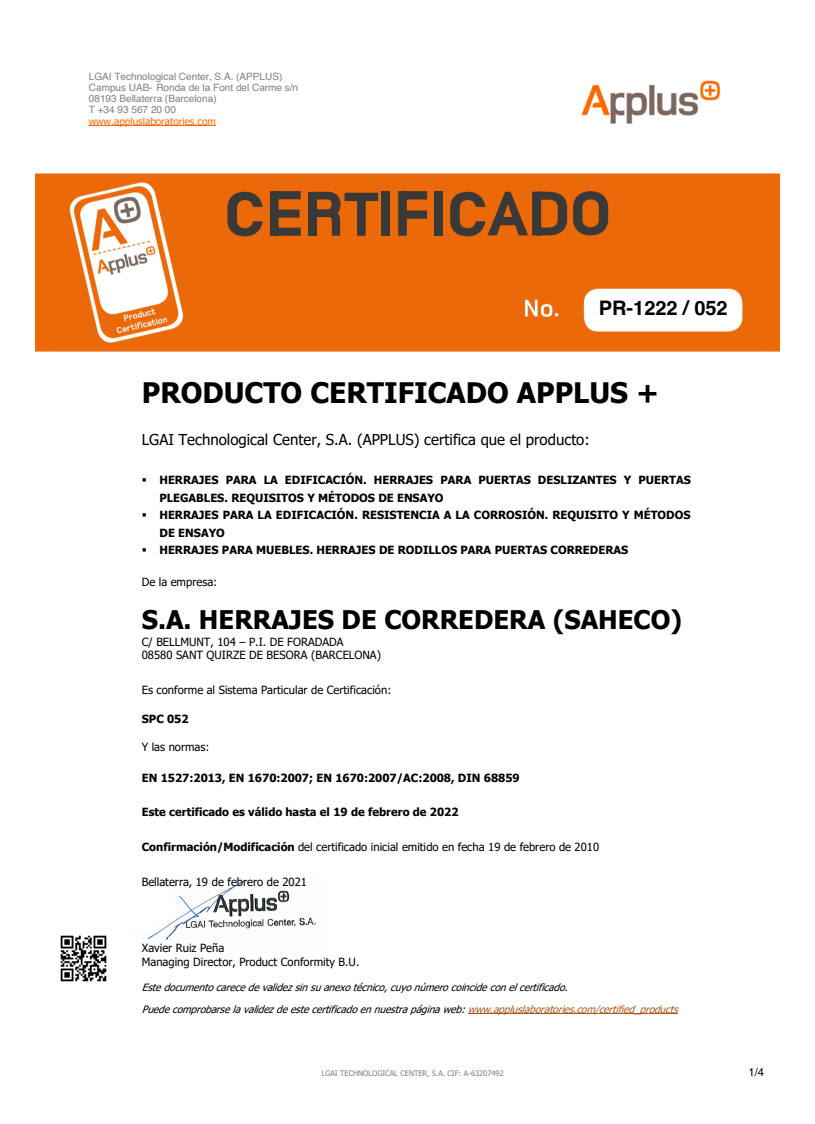
<style>
.page{position:relative;width:815px;height:1124px;background:#fff}
.page>*{position:absolute;margin:0;border:0;box-sizing:border-box;transform-origin:0 0}
.t1{font:700 28.25px "Tahoma";color:#000}
.t2{font:700 25.62px "Tahoma";color:#000}
.t3{font:700 20px "Helvetica";color:#000}
.t4{font:15px "Tahoma";color:#000}
.t5{font:700 11.25px/17.5px "Tahoma";color:#000}
.t6{font:11.25px/13.6px "Tahoma";color:#000}
.t7{font:11.25px "Helvetica LT Std";color:#000}
.t8{font:italic 10px/21.1px "Tahoma";color:#000}
.t9{font:10px/10.8px "Helvetica";color:#7f7f7f}
.t10{font:10px "Tahoma";letter-spacing:-.005em;color:#ff6900}
.t11{font:7.5px "Tahoma";color:#7f7f7f}
.s1{font-weight:700}
.s2{color:#ab591f}
</style>
<div class="page">
<img style="left:35px;top:173px;width:745px;height:179px">
<img style="left:581px;top:80px;width:140px;height:44px">
<hr style="left:89px;top:126px;width:127px;height:1px;background:#ff6900">
<svg style="left:227px;top:192px;width:36px;height:44px"></svg>
<svg style="left:270px;top:191px;width:31px;height:45px"></svg>
<div style="left:308px;top:192px;width:8px;height:44px;background:#3b3838"></div>
<div style="left:381px;top:191px;width:9px;height:45px;background:#3b3838"></div>
<div style="left:434px;top:191px;width:9px;height:45px;background:#3b3838"></div>
<svg style="left:398px;top:191px;width:29px;height:45px"></svg>
<svg style="left:450px;top:192px;width:117px;height:44px"></svg>
<svg style="left:573px;top:191px;width:35px;height:44px"></svg>
<svg style="left:316px;top:192px;width:62px;height:44px"></svg>
<img style="left:60px;top:935px;width:47px;height:47px">
<img style="left:253px;top:890px;width:63px;height:37px">
<hr style="left:468px;top:1013px;width:210px;height:1px;background:#ab591f">
<img style="left:147px;top:881px;width:106px;height:59px">
<p class="t9" style="left:89px;top:71px;width:211px">LGAI Technological Center, S.A. (APPLUS)<br>Campus UAB- Ronda de la Font del Carme s/n<br>08193 Bellaterra (Barcelona)<br>T +34 93 567 20 00</p>
<p class="t10" style="left:89px;top:114px;width:129px">www.appluslaboratories.com</p>
<h3 class="t3" style="left:599px;top:296px;width:130px">PR-1222 / 052</h3>
<h1 class="t1" style="left:142px;top:372px;width:519px">PRODUCTO CERTIFICADO APPLUS +</h1>
<h3 class="t4" style="left:142px;top:429px;width:450px">LGAI Technological Center, S.A. (APPLUS) certifica que el producto:</h3>
<p class="t5" style="left:160px;top:471px;width:533px;text-indent:-18px">▪ HERRAJES PARA LA EDIFICACIÓN. HERRAJES PARA PUERTAS DESLIZANTES Y PUERTAS<br>PLEGABLES. REQUISITOS Y MÉTODOS DE ENSAYO</p>
<p class="t5" style="left:159px;top:506px;width:533px;text-indent:-18px">▪ HERRAJES PARA LA EDIFICACIÓN. RESISTENCIA A LA CORROSIÓN. REQUISITO Y MÉTODOS<br>DE ENSAYO</p>
<p class="t5" style="left:142px;top:542px;width:488px">▪ HERRAJES PARA MUEBLES. HERRAJES DE RODILLOS PARA PUERTAS CORREDERAS</p>
<p class="t6" style="left:142px;top:575px;width:77px">De la empresa:</p>
<h2 class="t2" style="left:142px;top:601px;width:542px">S.A. HERRAJES DE CORREDERA (SAHECO)</h2>
<p class="t6" style="left:142px;top:635px;width:241px">C/ BELLMUNT, 104 – P.I. DE FORADADA<br>08580 SANT QUIRZE DE BESORA (BARCELONA)</p>
<p class="t6" style="left:142px;top:683px;width:251px">Es conforme al Sistema Particular de Certificación:</p>
<p class="t5" style="left:142px;top:710px;width:48px">SPC 052</p>
<p class="t6" style="left:142px;top:740px;width:69px">Y las normas:</p>
<p class="t5" style="left:142px;top:769px;width:379px">EN 1527:2013, EN 1670:2007; EN 1670:2007/AC:2008, DIN 68859</p>
<p class="t5" style="left:142px;top:803px;width:318px">Este certificado es válido hasta el 19 de febrero de 2022</p>
<p class="t6" style="left:142px;top:840px;width:459px"><span class="s1">Confirmación/Modificación</span> del certificado inicial emitido en fecha 19 de febrero de 2010</p>
<p class="t6" style="left:142px;top:875px;width:167px">Bellaterra, 19 de febrero de 2021</p>
<p class="t6" style="left:142px;top:941px;width:219px">Xavier Ruiz Peña<br>Managing Director, Product Conformity B.U.</p>
<p class="t8" style="left:142px;top:977px;width:542px">Este documentocarecede validez sinsuanexo técnico,cuyo númerocoincidecon elcertificado.<br>Puedecomprobarse lavalidezde estecertificado en nuestrapágina web: <span class="s2">www.appluslaboratories.com/certified_products</span></p>
<p class="t11" style="left:322px;top:1068px;width:184px">LGAI TECHNOLOGICAL CENTER, S.A. CIF: A-63207492</p>
<p class="t7" style="left:748px;top:1065px;width:17px">1/4</p>
</div>
